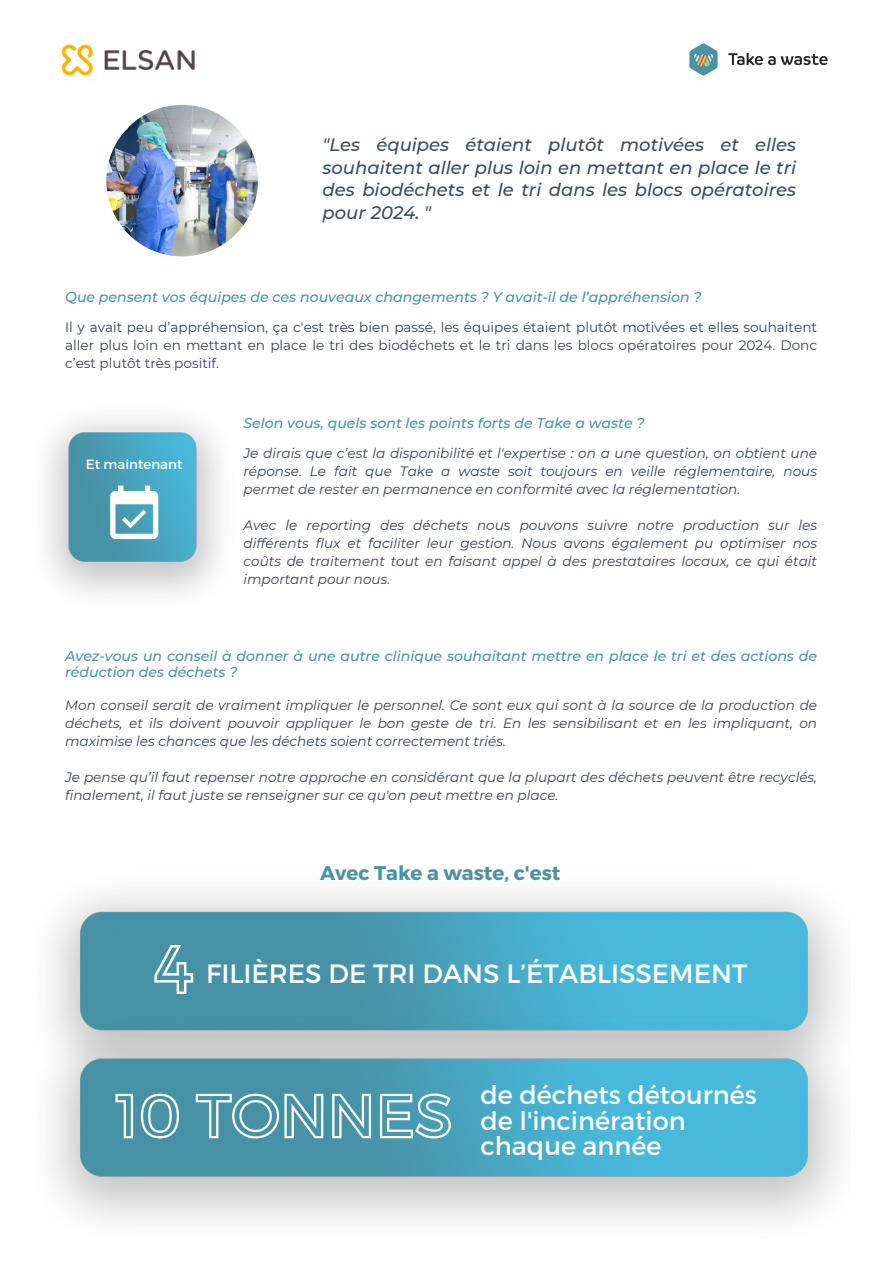
<style>
.page{position:relative;width:893px;height:1264px;background:#fff}
.page>*{position:absolute;margin:0;border:0;box-sizing:border-box;transform-origin:0 0}
.t1{font:26.4px "Montserrat";color:#fff}
.t2{font:25.5px/25.8px "Montserrat";color:#fff}
.t3{font:700 19.8px "Montserrat";color:#4893a8}
.t4{font:italic 500 18px/22.5px "Montserrat";color:#384d5c;text-align:justify}
.t5{font:italic 500 14.1px/15.8px "Montserrat";color:#4893a8}
.t6{font:italic 13.65px/18px "Montserrat";color:#384057;text-align:justify}
.t7{font:13.65px/18px "Montserrat";color:#384057;text-align:justify}
.t8{font:13.35px "Montserrat";color:#fff}
</style>
<div class="page">
<img style="left:46px;top:419px;width:175px;height:175px">
<img style="left:689px;top:43px;width:139px;height:33px">
<svg style="left:110px;top:485px;width:48px;height:54px"></svg>
<img style="left:50px;top:893px;width:791px;height:123px">
<img style="left:106px;top:105px;width:152px;height:151px;border-radius:50%">
<img style="left:50px;top:1016px;width:791px;height:205px">
<img style="left:61px;top:44px;width:134px;height:32px">
<svg style="left:114px;top:1092px;width:338px;height:47px"></svg>
<svg style="left:153px;top:943px;width:41px;height:52px"></svg>
<p class="t4" style="left:322px;top:134px;width:475px">"Les équipes étaient plutôt motivées et elles souhaitent aller plus loin en mettant en place le tri des biodéchets et le tri dans les blocs opératoires pour 2024. "</p>
<p class="t5" style="left:65px;top:289px;width:638px">Que pensent vos équipes de ces nouveaux changements ? Y avait-il de l’appréhension ?</p>
<p class="t7" style="left:65px;top:318px;width:753px">Il y avait peu d’appréhension, ça c'est très bien passé, les équipes étaient plutôt motivées et elles souhaitent aller plus loin en mettant en place le tri des biodéchets et le tri dans les blocs opératoires pour 2024. Donc c’est plutôt très positif.</p>
<p class="t8" style="left:86px;top:455px;width:98px">Et maintenant</p>
<h5 class="t5" style="left:243px;top:415px;width:402px">Selon vous, quels sont les points forts de Take a waste ?</h5>
<p class="t6" style="left:243px;top:443px;width:575px">Je dirais que c’est la disponibilité et l'expertise : on a une question, on obtient une réponse. Le fait que Take a waste soit toujours en veille réglementaire, nous permet de rester en permanence en conformité avec la réglementation.</p>
<p class="t6" style="left:243px;top:515px;width:575px">Avec le reporting des déchets nous pouvons suivre notre production sur les différents flux et faciliter leur gestion. Nous avons également pu optimiser nos coûts de traitement tout en faisant appel à des prestataires locaux, ce qui était important pour nous.</p>
<p class="t5" style="left:65px;top:648px;width:753px">Avez-vous un conseil à donner à une autre clinique souhaitant mettre en place le tri et des actions de réduction des déchets ?</p>
<p class="t6" style="left:65px;top:696px;width:753px">Mon conseil serait de vraiment impliquer le personnel. Ce sont eux qui sont à la source de la production de déchets, et ils doivent pouvoir appliquer le bon geste de tri. En les sensibilisant et en les impliquant, on maximise les chances que les déchets soient correctement triés.</p>
<h4 class="t6" style="left:65px;top:768px;width:753px">Je pense qu’il faut repenser notre approche en considérant que la plupart des déchets peuvent être recyclés, finalement, il faut juste se renseigner sur ce qu'on peut mettre en place.</h4>
<h5 class="t3" style="left:320px;top:859px;width:242px">Avec Take a waste, c'est</h5>
<p class="t1" style="left:206px;top:956px;width:542px">FILIÈRES DE TRI DANS L’ÉTABLISSEMENT</p>
<p class="t2" style="left:480px;top:1080px;width:278px">de déchets détournés de l'incinération chaque année</p>
</div>
